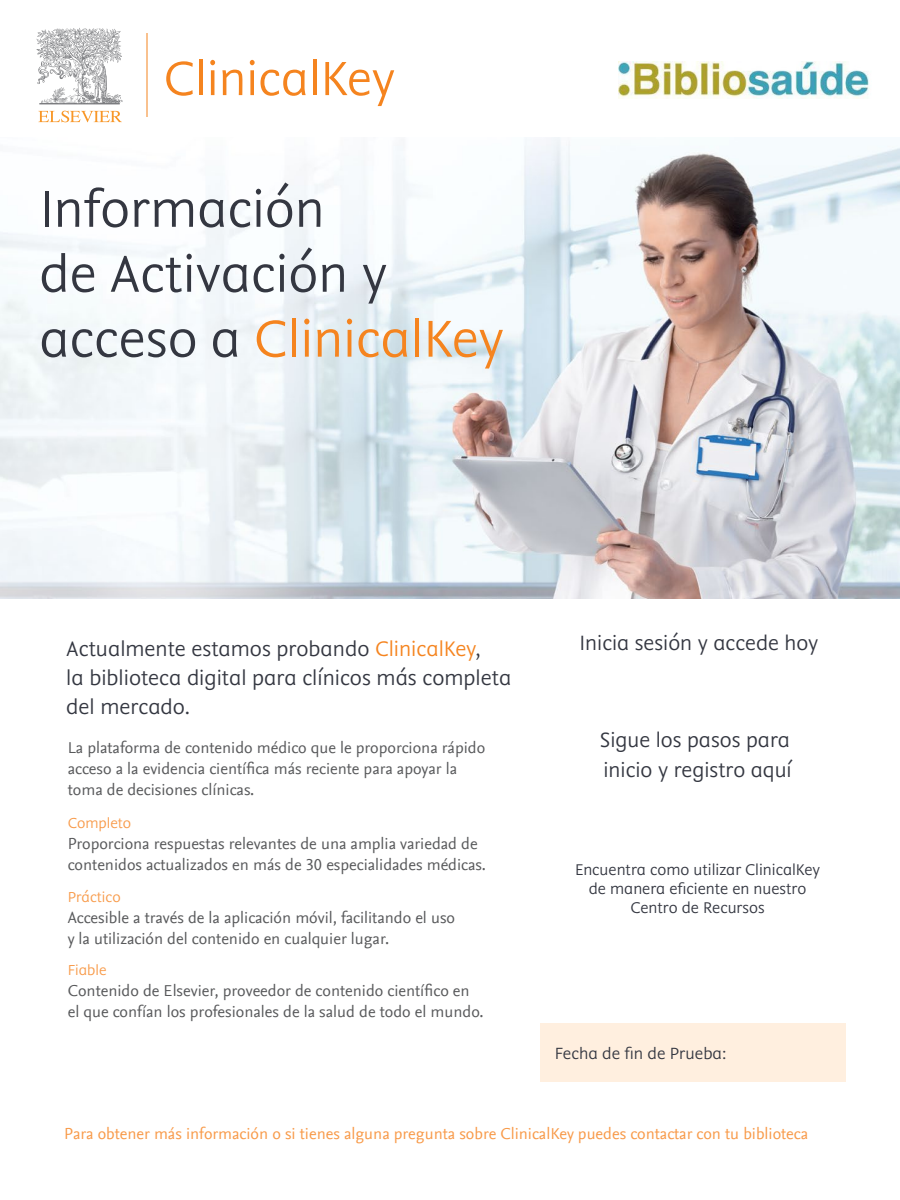
<style>
.page{position:relative;width:900px;height:1200px;background:#fff}
.page>*{position:absolute;margin:0;border:0;box-sizing:border-box;transform-origin:0 0}
.t1{font:300 59.25px/64.9px "Elsevier Display";color:#343741}
.t2{font:300 54.75px "Elsevier Display";color:#f5841f}
.t3{font:300 24px/29.1px "Elsevier Display";color:#343741}
.t4{font:300 23.7px/29.5px "Elsevier Display";color:#343741}
.t5{font:300 18.45px "Elsevier Display";color:#343741}
.t6{font:300 17.7px/19.2px "Elsevier Display";color:#343741;text-align:center}
.t7{font:16.5px/21px "Nexus Sans Offc Pro";color:#58595b}
.t8{font:16.5px "Nexus Sans Offc Pro";color:#f89a49}
.t9{font:300 16.5px "Elsevier Display";color:#f89a49}
.s1{color:#f5841f}
</style>
<div class="page">
<div style="left:540px;top:1023px;width:306px;height:59px;background:#ffefdf"></div>
<img style="left:0;top:138px;width:900px;height:461px">
<img style="left:618px;top:61px;width:251px;height:38px">
<svg style="left:38px;top:111px;width:84px;height:11px"></svg>
<svg style="left:36px;top:28px;width:86px;height:76px"></svg>
<hr style="left:147px;top:33px;width:1px;height:84px;background:#f5841f">
<h2 class="t2" style="left:164px;top:47px;width:233px">ClinicalKey</h2>
<h1 class="t1" style="left:39px;top:175px;width:466px">Información<br>de Activación y acceso a <span class="s1">ClinicalKey</span></h1>
<h3 class="t3" style="left:66px;top:634px;width:447px">Actualmente estamos probando <span class="s1">ClinicalKey</span>,<br>la biblioteca digital para clínicos más completa del mercado.</h3>
<p class="t7" style="left:68px;top:736px;width:419px">La plataforma de contenido médico que le proporciona rápido acceso a la evidencia científica más reciente para apoyar la toma de decisiones clínicas.</p>
<p class="t9" style="left:68px;top:814px;width:65px">Completo</p>
<p class="t7" style="left:68px;top:832px;width:420px">Proporciona respuestas relevantes de una amplia variedad de contenidos actualizados en más de 30 especialidades médicas.</p>
<p class="t9" style="left:68px;top:887px;width:54px">Práctico</p>
<p class="t7" style="left:68px;top:906px;width:389px">Accesible a través de la aplicación móvil, facilitando el uso y la utilización del contenido en cualquier lugar.</p>
<p class="t9" style="left:68px;top:961px;width:40px">Fiable</p>
<p class="t7" style="left:68px;top:979px;width:417px">Contenido de Elsevier, proveedor de contenido científico en el que confían los profesionales de la salud de todo el mundo.</p>
<h3 class="t4" style="left:580px;top:627px;width:240px">Inicia sesión y accede hoy</h3>
<h3 class="t4" style="left:600px;top:725px;width:193px">Sigue los pasos para inicio y registro aquí</h3>
<p class="t6" style="left:575px;top:859px;width:247px">Encuentra como utilizar ClinicalKey de manera eficiente en nuestro<br>Centro de Recursos</p>
<p class="t5" style="left:555px;top:1043px;width:173px">Fecha de fin de Prueba:</p>
<p class="t8" style="left:64px;top:1121px;width:745px">Para obtener más información o si tienes alguna pregunta sobre ClinicalKey puedes contactar con tu biblioteca</p>
</div>
